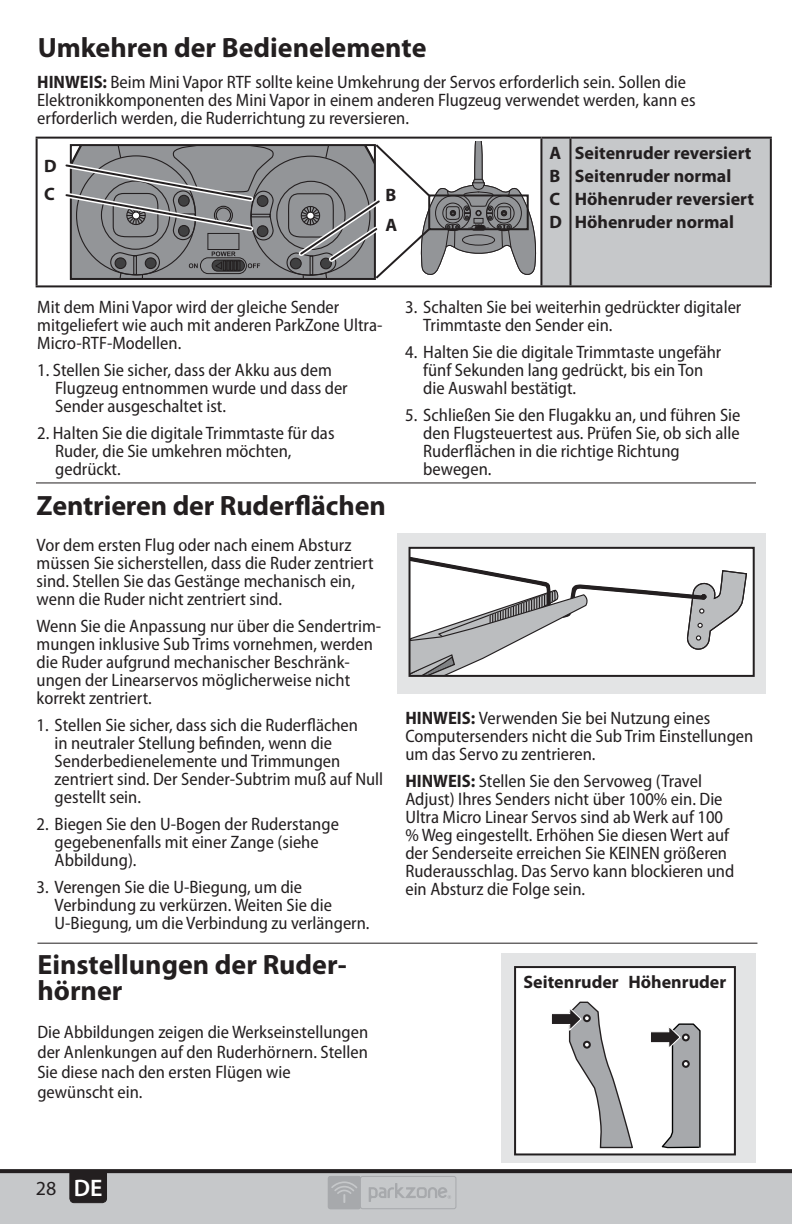
<style>
.page{position:relative;width:792px;height:1224px;background:#fff}
.page>*{position:absolute;margin:0;border:0;box-sizing:border-box;transform-origin:0 0}
.t1{font:700 28px/26px "Myriad Pro";color:#231f20}
.t2{font:20px "Myriad Pro";color:#231f20}
.t3{font:semi-condensed 18px/18px "Myriad Pro";color:#231f20}
.t4{font:700 18px/23px "Myriad Pro";color:#231f20}
.s1{font-weight:700}
.s2{font-weight:600;font-size:24px;color:#fff}
</style>
<div class="page">
<div style="left:0;top:1173px;width:792px;height:51px;background:#c6c8ca"></div>
<svg style="left:328px;top:1176px;width:129px;height:33px;background:#b9bbbe"></svg>
<svg style="left:69px;top:1173px;width:39px;height:31px"></svg>
<svg style="left:0;top:1169px;width:792px;height:4px;background:#282526"></svg>
<div style="left:397px;top:533px;width:369px;height:161px;background:#e3e4e5"></div>
<svg style="left:412px;top:550px;width:336px;height:124px;background:#e3e3e4"></svg>
<div style="left:409px;top:547px;width:346px;height:130px;border:2px solid #231f20"></div>
<hr style="left:37px;top:943px;width:720px;height:1px;background:#231f20">
<div style="left:501px;top:953px;width:254px;height:210px;background:#e3e4e5"></div>
<div style="left:515px;top:967px;width:220px;height:187px;background:#fff"></div>
<svg style="left:551px;top:1001px;width:82px;height:148px"></svg>
<svg style="left:651px;top:1023px;width:50px;height:126px"></svg>
<div style="left:514px;top:966px;width:222px;height:189px;border:2px solid #231f20"></div>
<hr style="left:36px;top:137px;width:505px;height:2px;background:#231f20">
<hr style="left:36px;top:139px;width:2px;height:146px;background:#231f20">
<hr style="left:570px;top:137px;width:202px;height:2px;background:#231f20">
<hr style="left:770px;top:139px;width:2px;height:146px;background:#231f20">
<hr style="left:36px;top:285px;width:736px;height:2px;background:#231f20">
<svg style="left:274px;top:147px;width:12px;height:130px;background:#8c8e91"></svg>
<svg style="left:61px;top:136px;width:213px;height:143px;background:#8d8e90"></svg>
<svg style="left:286px;top:136px;width:485px;height:150px"></svg>
<hr style="left:36px;top:482px;width:720px;height:1px;background:#231f20">
<h1 class="t1" style="left:38px;top:37px;width:390px">Umkehren der Bedienelemente</h1>
<p class="t3" style="left:37px;top:75px;width:660px"><span class="s1">HINWEIS:</span> Beim Mini Vapor RTF sollte keine Umkehrung der Servos erforderlich sein. Sollen die<br>Elektronikkomponenten des Mini Vapor in einem anderen Flugzeug verwendet werden, kann es erforderlich werden, die Ruderrichtung zu reversieren.</p>
<p class="t4" style="left:44px;top:154px;width:14px;line-height:28px">D<br>C</p>
<p class="t4" style="left:386px;top:182px;width:13px;line-height:30px">B<br>A</p>
<p class="t4" style="left:549px;top:143px;width:14px;text-align:justify">A B C D</p>
<p class="t4" style="left:575px;top:143px;width:181px">Seitenruder reversiert<br>Seitenruder normal<br>Höhenruder reversiert<br>Höhenruder normal</p>
<p class="t3" style="left:37px;top:300px;width:347px">Mit dem Mini Vapor wird der gleiche Sender mitgeliefert wie auch mit anderen ParkZone Ultra-<br>Micro-RTF-Modellen.</p>
<p class="t3" style="left:55px;top:363px;width:294px;text-indent:-18px">1. Stellen Sie sicher, dass der Akku aus dem<br>Flugzeug entnommen wurde und dass der<br>Sender ausgeschaltet ist.</p>
<p class="t3" style="left:55px;top:426px;width:281px;text-indent:-18px">2. Halten Sie die digitale Trimmtaste für das<br>Ruder, die Sie umkehren möchten, gedrückt.</p>
<h1 class="t1" style="left:37px;top:496px;width:351px">Zentrieren der Ruderflächen</h1>
<p class="t3" style="left:37px;top:538px;width:339px">Vor dem ersten Flug oder nach einem Absturz müssen Sie sicherstellen, dass die Ruder zentriert sind. Stellen Sie das Gestänge mechanisch ein, wenn die Ruder nicht zentriert sind.</p>
<p class="t3" style="left:37px;top:619px;width:346px">Wenn Sie die Anpassung nur über die Sendertrim&shy;mungen inklusive Sub Trims vornehmen, werden die Ruder aufgrund mechanischer Beschränk&shy;ungen der Linearservos möglicherweise nicht korrekt zentriert.</p>
<p class="t3" style="left:55px;top:718px;width:330px;text-indent:-18px">1. Stellen Sie sicher, dass sich die Ruderflächen<br>in neutraler Stellung befinden, wenn die Senderbedienelemente und Trimmungen zentriert sind. Der Sender-Subtrim muß auf Null gestellt sein.</p>
<p class="t3" style="left:55px;top:817px;width:286px;text-indent:-18px">2. Biegen Sie den U-Bogen der Ruderstange gegebenenfalls mit einer Zange (siehe<br>Abbildung).</p>
<p class="t3" style="left:55px;top:880px;width:316px;text-indent:-18px">3. Verengen Sie die U-Biegung, um die<br>Verbindung zu verkürzen. Weiten Sie die<br>U-Biegung, um die Verbindung zu verlängern.</p>
<h1 class="t1" style="left:37px;top:955px;width:311px">Einstellungen der Ruder&shy;hörner</h1>
<p class="t3" style="left:37px;top:1024px;width:332px;line-height:20px">Die Abbildungen zeigen die Werkseinstellungen der Anlenkungen auf den Ruderhörnern. Stellen Sie diese nach den ersten Flügen wie gewünscht ein.</p>
<p class="t3" style="left:423px;top:300px;width:320px;text-indent:-18px">3. Schalten Sie bei weiterhin gedrückter digitaler<br>Trimmtaste den Sender ein.</p>
<p class="t3" style="left:423px;top:345px;width:300px;text-indent:-18px">4. Halten Sie die digitale Trimmtaste ungefähr fünf Sekunden lang gedrückt, bis ein Ton die Auswahl bestätigt.</p>
<p class="t3" style="left:423px;top:408px;width:319px;text-indent:-18px">5. Schließen Sie den Flugakku an, und führen Sie den Flugsteuertest aus. Prüfen Sie, ob sich alle Ruderflächen in die richtige Richtung bewegen.</p>
<p class="t3" style="left:405px;top:711px;width:350px"><span class="s1">HINWEIS:</span> Verwenden Sie bei Nutzung eines<br>Computersenders nicht die Sub Trim Einstellungen um das Servo zu zentrieren.</p>
<p class="t3" style="left:405px;top:774px;width:331px"><span class="s1">HINWEIS:</span> Stellen Sie den Servoweg (Travel Adjust) Ihres Senders nicht über 100% ein. Die Ultra Micro Linear Servos sind ab Werk auf 100 % Weg eingestellt. Erhöhen Sie diesen Wert auf der Senderseite erreichen Sie KEINEN größeren Ruderausschlag. Das Servo kann blockieren und ein Absturz die Folge sein.</p>
<p class="t4" style="left:523px;top:972px;width:204px">Seitenruder Höhenruder</p>
<p class="t2" style="left:36px;top:1181px;width:68px">28 <span class="s2">DE</span></p>
</div>
